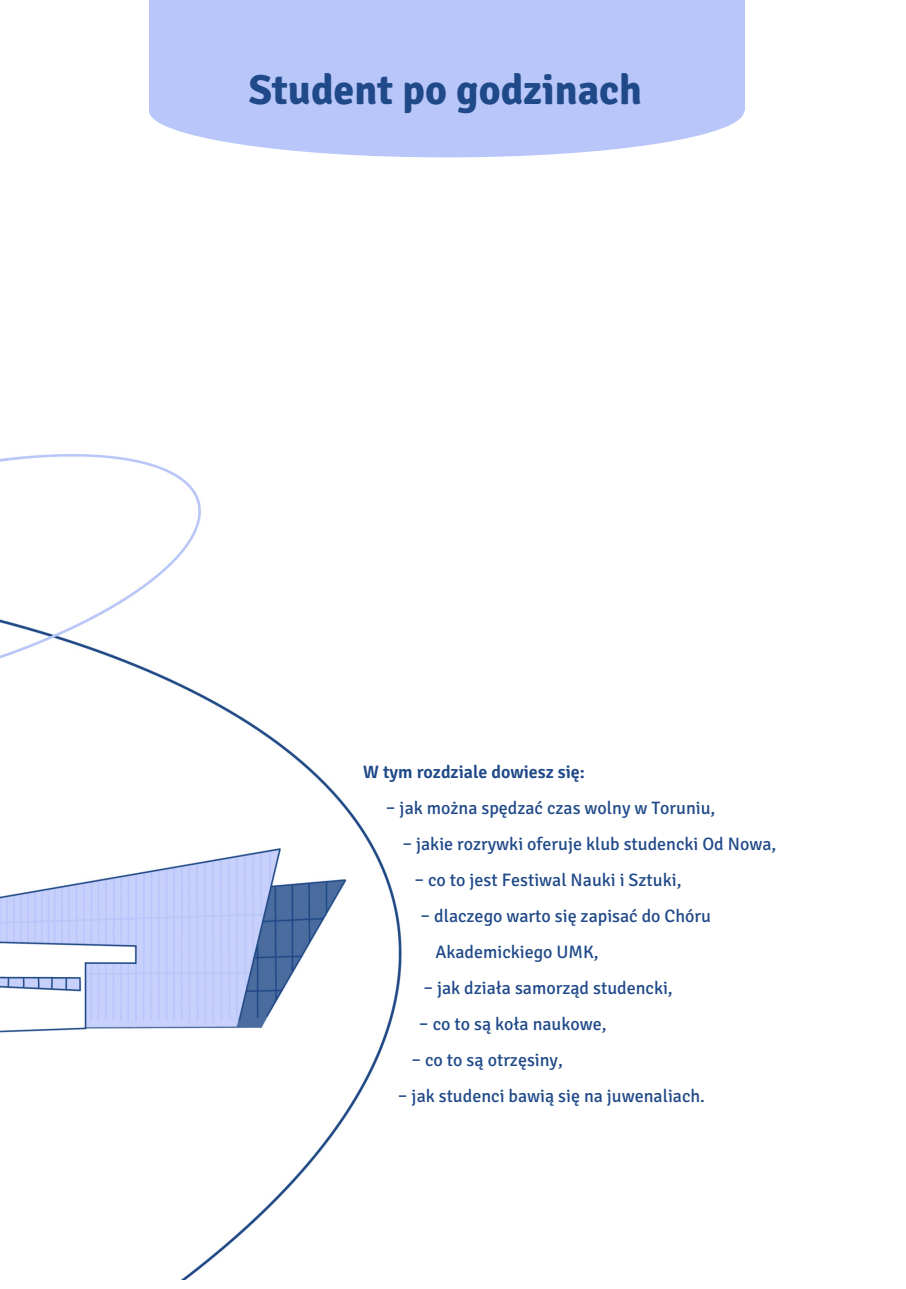
<style>
.page{position:relative;width:906px;height:1289px;background:#fff}
.page>*{position:absolute;margin:0;border:0;box-sizing:border-box;transform-origin:0 0}
.t1{font:700 42px "Signika";color:#1f4988}
.t2{font:18px "Signika";color:#1f4988}
.t3{font:600 18px "Signika";color:#1f4988}
</style>
<div class="page">
<img style="left:0;top:4px;width:745px;height:1275px">
<div style="left:149px;top:0;width:595px;height:111px;background:#b9c6fa"></div>
<svg style="left:149px;top:111px;width:595px;height:46px"></svg>
<h1 class="t1" style="left:249px;top:64px;width:395px">Student po godzinach</h1>
<p class="t3" style="left:363px;top:760px;width:223px">W tym rozdziale dowiesz się:</p>
<p class="t2" style="left:386px;top:796px;width:331px">‒ jak można spędzać czas wolny w Toruniu,</p>
<p class="t2" style="left:402px;top:832px;width:375px">‒ jakie rozrywki oferuje klub studencki Od Nowa,</p>
<p class="t2" style="left:414px;top:868px;width:269px">‒ co to jest Festiwal Nauki i Sztuki,</p>
<p class="t2" style="left:420px;top:904px;width:292px">‒ dlaczego warto się zapisać do Chóru</p>
<p class="t2" style="left:435px;top:940px;width:165px">Akademickiego UMK,</p>
<p class="t2" style="left:423px;top:976px;width:251px">‒ jak działa samorząd studencki,</p>
<p class="t2" style="left:419px;top:1012px;width:189px">‒ co to są koła naukowe,</p>
<p class="t2" style="left:411px;top:1048px;width:153px">‒ co to są otrzęsiny,</p>
<p class="t2" style="left:398px;top:1084px;width:308px">‒ jak studenci bawią się na juwenaliach.</p>
</div>
